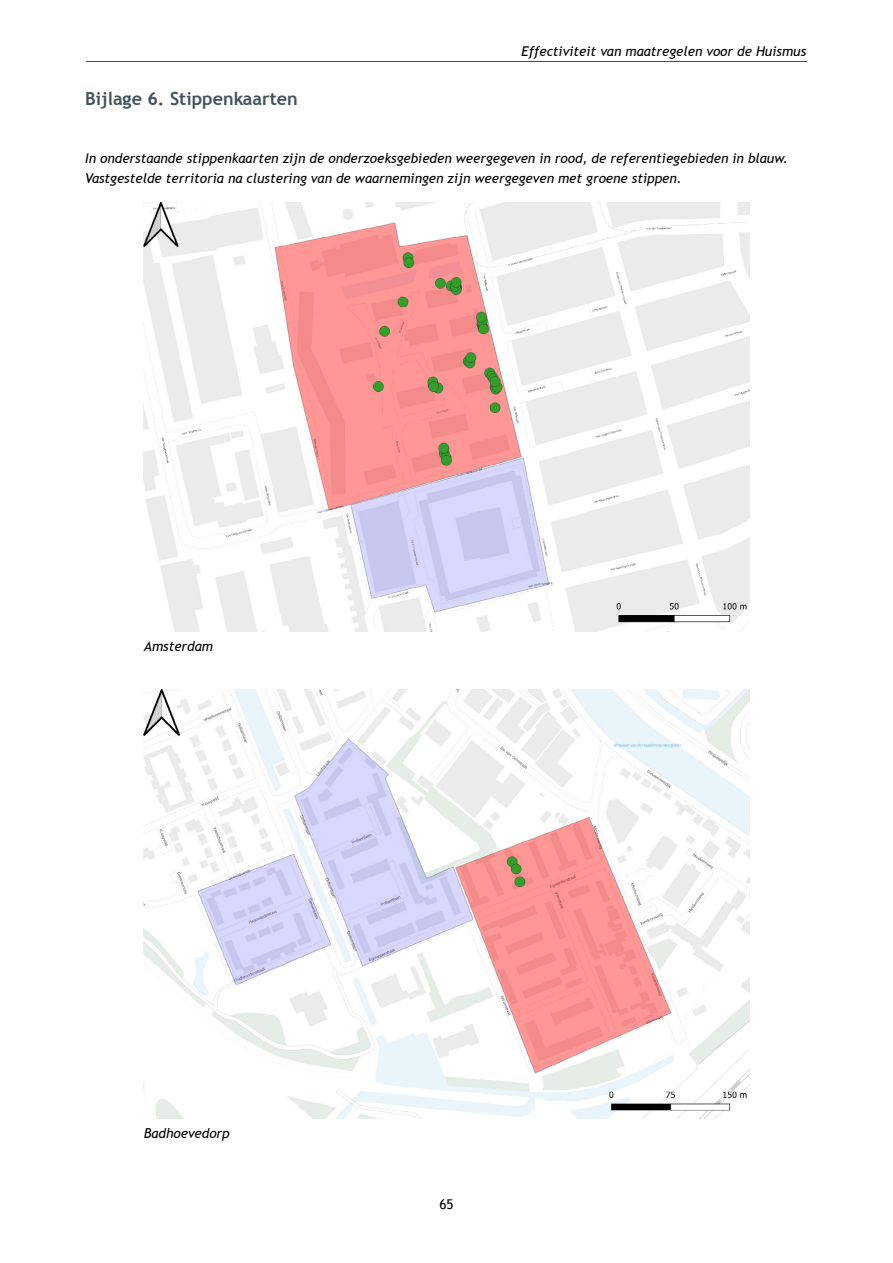
<style>
.page{position:relative;width:893px;height:1263px;background:#fff}
.page>*{position:absolute;margin:0;border:0;box-sizing:border-box;transform-origin:0 0}
.paragraaf{font:700 18px "Trebuchet MS";color:#43525a}
.bij-opschrift{font:italic 13.5px/19.5px "Trebuchet MS";color:#000}
.t1{font:13.5px "Trebuchet MS";color:#000}
</style>
<div class="page">
<img style="left:144px;top:203px;width:605px;height:428px">
<img style="left:143px;top:690px;width:607px;height:429px">
<hr style="left:86px;top:61px;width:721px;height:1px;background:#00677d">
<h3 class="paragraaf" style="left:85px;top:87px;width:214px">Bijlage 6. Stippenkaarten</h3>
<p class="bij-opschrift" style="left:521px;top:42px;width:286px">Effectiviteit van maatregelen voor de Huismus</p>
<p class="bij-opschrift" style="left:85px;top:149px;width:704px">In onderstaande stippenkaarten zijn de onderzoeksgebieden weergegeven in rood, de referentiegebieden in blauw.<br>Vastgestelde territoria na clustering van de waarnemingen zijn weergegeven met groene stippen.</p>
<p class="bij-opschrift" style="left:144px;top:636px;width:71px">Amsterdam</p>
<p class="bij-opschrift" style="left:144px;top:1124px;width:88px">Badhoevedorp</p>
<p class="t1" style="left:439px;top:1196px;width:16px">65</p>
</div>
